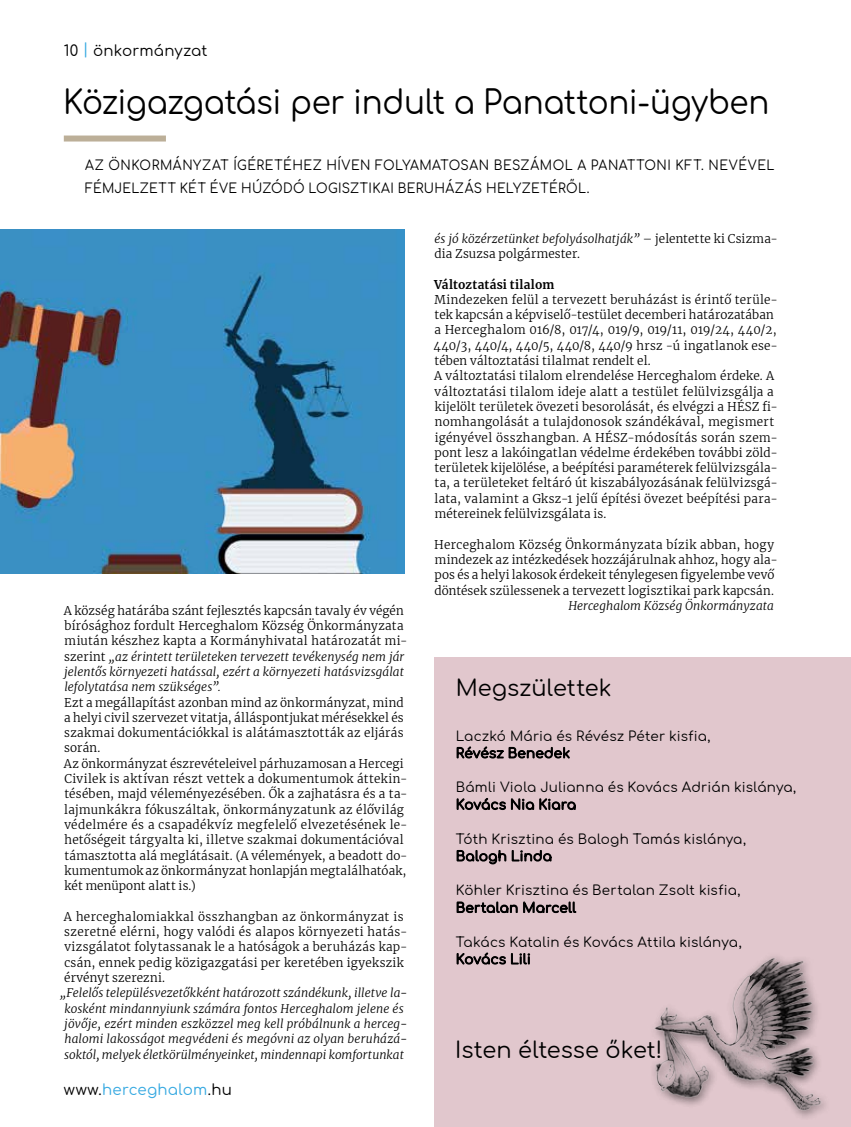
<style>
.page{position:relative;width:851px;height:1127px;background:#fff}
.page>*{position:absolute;margin:0;border:0;box-sizing:border-box;transform-origin:0 0}
.t1{font:33px "Comfortaa";letter-spacing:-.015em;color:#000;scale:.94 1}
.t2{font:22.5px "Comfortaa";letter-spacing:-.005em;color:#000}
.t3{font:15px "Comfortaa";letter-spacing:.015em;color:#36a9e1}
.t4{font:15px "Comfortaa";letter-spacing:.02em;color:#000}
.t5{font:13.5px/17.2px "Comfortaa";letter-spacing:.01em;color:#000}
.t6{font:13.5px "Comfortaa";letter-spacing:.01em;color:#000;scale:.93 1}
.t7{font:13.5px "Comfortaa";letter-spacing:.03em;color:#000;scale:.93 1}
.t8{font:300 12px/15.3px "Merriweather";letter-spacing:.02em;color:#000}
.t9{font:italic 300 12px/15.3px "Merriweather";letter-spacing:.005em;color:#000;text-align:center}
.t10{font:700 12px "Merriweather";letter-spacing:.025em;color:#000}
.s1{color:#36a9e1}
.s2{font-style:italic}
.s3{color:#000}
</style>
<div class="page">
<div style="left:64px;top:136px;width:102px;height:6px;background:#bcaf98"></div>
<img style="left:0;top:230px;width:404px;height:343px">
<div style="left:434px;top:657px;width:416px;height:470px;background:#e1c7cd"></div>
<img style="left:653px;top:957px;width:173px;height:161px">
<svg style="left:456px;top:746px;width:113px;height:12px"></svg>
<svg style="left:456px;top:798px;width:119px;height:12px"></svg>
<svg style="left:456px;top:850px;width:95px;height:14px"></svg>
<svg style="left:456px;top:901px;width:61px;height:12px"></svg>
<svg style="left:523px;top:901px;width:53px;height:12px"></svg>
<svg style="left:456px;top:952px;width:74px;height:12px"></svg>
<p class="t4" style="left:64px;top:37px;width:145px">10 <span class="s1">|</span> önkormányzat</p>
<h1 class="t1" style="left:63px;top:72px;width:752px">Közigazgatási per indult a Panattoni-ügyben</h1>
<p class="t6" style="left:85px;top:153px;width:71px">AZ ÖNKORMÁ</p>
<p class="t6" style="left:182px;top:153px;width:81px">NYZAT ÍGÉRETÉHEZ</p>
<p class="t7" style="left:326px;top:153px;width:221px">H ÍVE N FOLYAMATOSAN BESZÁMO</p>
<p class="t6" style="left:564px;top:153px;width:79px">L A PANATTO</p>
<p class="t6" style="left:656px;top:153px;width:79px">NI KFT. NEVÉVE</p>
<p class="t6" style="left:766px;top:153px;width:10px">L</p>
<p class="t6" style="left:85px;top:176px;width:20px">FÉMJE</p>
<p class="t6" style="left:131px;top:176px;width:20px">LZETT</p>
<p class="t6" style="left:180px;top:176px;width:43px">KÉT ÉVE</p>
<p class="t6" style="left:241px;top:176px;width:179px">H ÚZÓ DÓ LOGISZTIKAI BER</p>
<p class="t6" style="left:424px;top:176px;width:23px">UHÁZÁ</p>
<p class="t6" style="left:474px;top:176px;width:53px">S HE LYZETÉRŐ</p>
<p class="t6" style="left:578px;top:176px;width:14px">L.</p>
<p class="t8" style="left:64px;top:602px;width:345px">A község határába szánt fejlesztés kapcsán tavaly év végén bírósághoz fordult Herceghalom Község Önkormányzata miután készhez kapta a Kormányhivatal határozatát mi&shy;szerint <span class="s2">„az érintett területeken tervezett tevékenység nem jár jelentős környezeti hatással, ezért a környezeti hatásvizsgálat lefolytatása nem szükséges”.</span></p>
<p class="t8" style="left:64px;top:694px;width:345px">Ezt a megállapítást azonban mind az önkormányzat, mind a helyi civil szervezet vitatja, álláspontjukat mérésekkel és szakmai dokumentációkkal is alátámasztották az eljárás során.<br>Az önkormányzat észrevételeivel párhuzamosan a Hercegi Civilek is aktívan részt vettek a dokumentumok áttekin&shy;tésében, majd véleményezésében. Ők a zajhatásra és a ta&shy;lajmunkákra fókuszáltak, önkormányzatunk az élővilág védelmére és a csapadékvíz megfelelő elvezetésének le&shy;hetőségeit tárgyalta ki, illetve szakmai dokumentációval támasztotta alá meglátásait. (A vélemények, a beadott do&shy;kumentumok az önkormányzat honlapján megtalálhatóak, két menüpont alatt is.)</p>
<p class="t8" style="left:64px;top:908px;width:345px">A herceghalomiakkal összhangban az önkormányzat is szeretné elérni, hogy valódi és alapos környezeti hatás&shy;vizsgálatot folytassanak le a hatóságok a beruházás kap&shy;csán, ennek pedig közigazgatási per keretében igyekszik érvényt szerezni.</p>
<p class="t9" style="left:60px;top:985px;width:349px">„Felelős településvezetőkként határozott szándékunk, illetve la&shy;kosként mindannyiunk számára fontos Herceghalom jelene és jövője, ezért minden eszközzel meg kell próbálnunk a herceg&shy;halomi lakosságot megvédeni és megóvni az olyan beruházá&shy;soktól, melyek életkörülményeinket, mindennapi komfortunkat</p>
<p class="t3" style="left:64px;top:1076px;width:170px"><span class="s3">www.</span>herceghalom<span class="s3">.hu</span></p>
<p class="t8" style="left:434px;top:230px;width:345px"><span class="s2">és jó közérzetünket befolyásolhatják”</span> – jelentette ki Csizma&shy;dia Zsuzsa polgármester.</p>
<p class="t10" style="left:434px;top:276px;width:122px">Változtatási tilalom</p>
<p class="t8" style="left:433px;top:291px;width:345px">Mindezeken felül a tervezett beruházást is érintő terüle&shy;tek kapcsán a képviselő-testület decemberi határozatában a Herceghalom 016/8, 017/4, 019/9, 019/11, 019/24, 440/2, 440/3, 440/4, 440/5, 440/8, 440/9 hrsz -ú ingatlanok ese&shy;tében változtatási tilalmat rendelt el.<br>A változtatási tilalom elrendelése Herceghalom érdeke. A változtatási tilalom ideje alatt a testület felülvizsgálja a kijelölt területek övezeti besorolását, és elvégzi a HÉSZ fi&shy;nomhangolását a tulajdonosok szándékával, megismert igényével összhangban. A HÉSZ-módosítás során szem&shy;pont lesz a lakóingatlan védelme érdekében további zöld&shy;területek kijelölése, a beépítési paraméterek felülvizsgála&shy;ta, a területeket feltáró út kiszabályozásának felülvizsgá&shy;lata, valamint a Gksz-1 jelű építési övezet beépítési para&shy;métereinek felülvizsgálata is.</p>
<p class="t8" style="left:434px;top:536px;width:345px">Herceghalom Község Önkormányzata bízik abban, hogy mindezek az intézkedések hozzájárulnak ahhoz, hogy ala&shy;pos és a helyi lakosok érdekeit ténylegesen figyelembe vevő döntések szülessenek a tervezett logisztikai park kapcsán.</p>
<p class="t9" style="left:568px;top:597px;width:207px">Herceghalom Község Önkormányzata</p>
<h2 class="t2" style="left:455px;top:667px;width:157px">M egszülettek</h2>
<p class="t5" style="left:455px;top:725px;width:256px">Laczkó M ária és Révész Péter kisfia,</p>
<p class="t5" style="left:455px;top:777px;width:342px">Bámli Viola Julianna és Kovács Adrián kislánya,<br>Kovács N ia Kiara</p>
<p class="t5" style="left:455px;top:828px;width:292px">Tóth Krisztina és Balogh Tamás kislánya,<br>Balogh Linda</p>
<p class="t5" style="left:455px;top:880px;width:286px">Köhler Krisztina és Bertalan Zsolt kisfia,<br>Bertalan M arcell</p>
<p class="t5" style="left:455px;top:931px;width:287px">Takács Katalin és Kovács Attila kislánya,</p>
<h2 class="t2" style="left:455px;top:1030px;width:208px">Isten éltesse őket!</h2>
</div>
